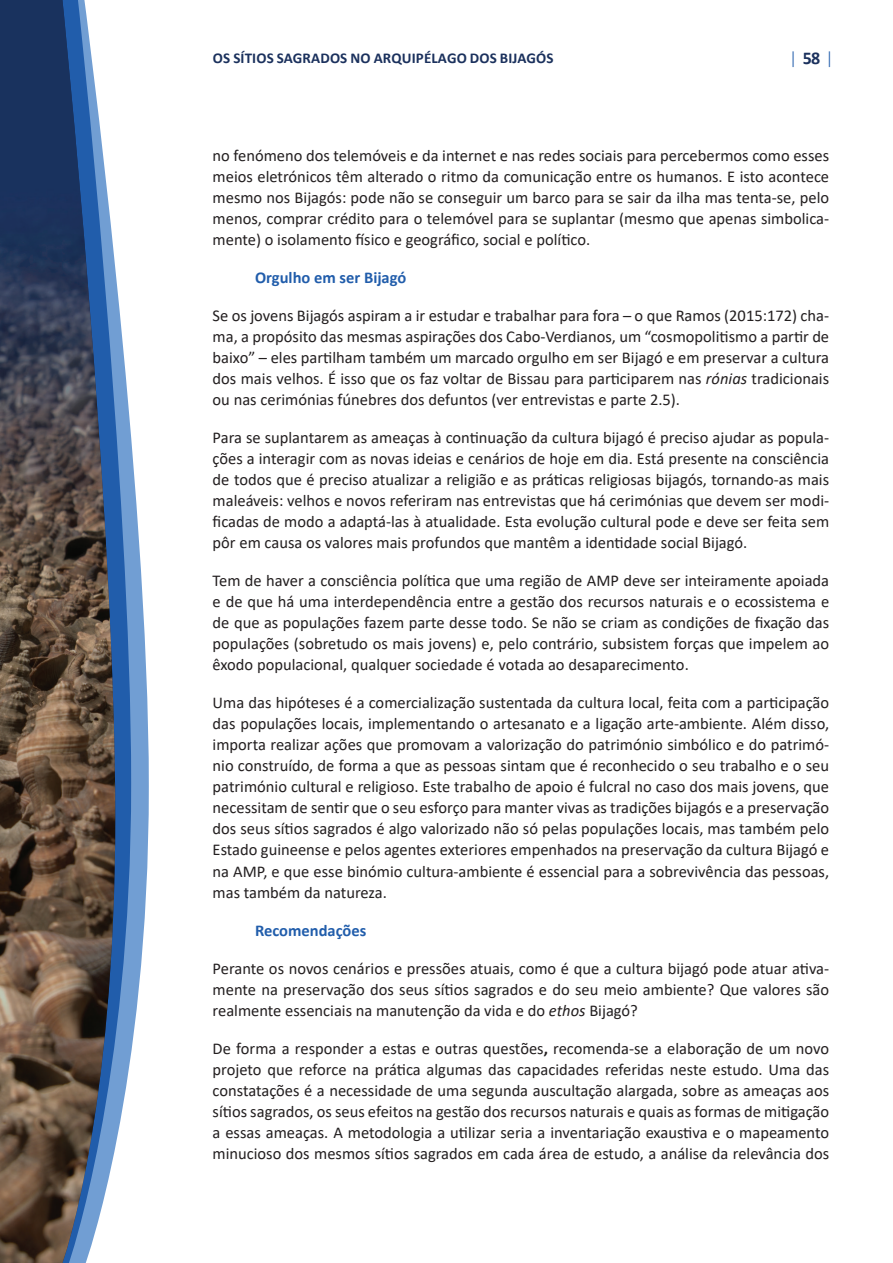
<style>
.page{position:relative;width:893px;height:1263px;background:#fff}
.page>*{position:absolute;margin:0;border:0;box-sizing:border-box;transform-origin:0 0}
.t1{font:300 18px "Calibri";color:#215dab}
.t2{font:16.5px/21px "Calibri";color:#231f20;text-align:justify}
.t3{font:700 16.5px "Calibri";color:#215dab}
.t4{font:700 15px "Calibri";letter-spacing:.01em;color:#1b315d}
.s1{font-weight:700;color:#1b315d}
.s2{font-style:italic}
.s3{font-weight:700}
</style>
<div class="page">
<svg style="left:131px;top:436px;width:18px;height:618px;fill:#719ed3"></svg>
<svg style="left:115px;top:266px;width:16px;height:882px;background:#608dc6"></svg>
<img style="left:0;top:0;width:115px;height:1263px">
<p class="t4" style="left:213px;top:48px;width:342px">OS SÍTIOS SAGRADOS NO ARQUIPÉLAGO DOS BIJAGÓS</p>
<p class="t1" style="left:789px;top:47px;width:46px">| <span class="s1">58</span> |</p>
<p class="t2" style="left:213px;top:145px;width:618px">no fenómeno dos telemóveis e da internet e nas redes sociais para percebermos como esses meios eletrónicos têm alterado o ritmo da comunicação entre os humanos. E isto acontece mesmo nos Bijagós: pode não se conseguir um barco para se sair da ilha mas tenta-se, pelo menos, comprar crédito para o telemóvel para se suplantar (mesmo que apenas simbolica&shy;mente) o isolamento físico e geográfico, social e político.</p>
<p class="t3" style="left:255px;top:266px;width:153px">Orgulho em ser Bijagó</p>
<p class="t2" style="left:213px;top:305px;width:618px">Se os jovens Bijagós aspiram a ir estudar e trabalhar para fora – o que Ramos (2015:172) cha&shy;ma, a propósito das mesmas aspirações dos Cabo-Verdianos, um “cosmopolitismo a partir de baixo” – eles partilham também um marcado orgulho em ser Bijagó e em preservar a cultura dos mais velhos. É isso que os faz voltar de Bissau para participarem nas <span class="s2">rónias</span> tradicionais ou nas cerimónias fúnebres dos defuntos (ver entrevistas e parte 2.5).</p>
<p class="t2" style="left:213px;top:427px;width:618px">Para se suplantarem as ameaças à continuação da cultura bijagó é preciso ajudar as popula&shy;ções a interagir com as novas ideias e cenários de hoje em dia. Está presente na consciência de todos que é preciso atualizar a religião e as práticas religiosas bijagós, tornando-as mais maleáveis: velhos e novos referiram nas entrevistas que há cerimónias que devem ser modi&shy;ficadas de modo a adaptá-las à atualidade. Esta evolução cultural pode e deve ser feita sem pôr em causa os valores mais profundos que mantêm a identidade social Bijagó.</p>
<p class="t2" style="left:213px;top:570px;width:618px">Tem de haver a consciência política que uma região de AMP deve ser inteiramente apoiada e de que há uma interdependência entre a gestão dos recursos naturais e o ecossistema e de que as populações fazem parte desse todo. Se não se criam as condições de fixação das populações (sobretudo os mais jovens) e, pelo contrário, subsistem forças que impelem ao êxodo populacional, qualquer sociedade é votada ao desaparecimento.</p>
<p class="t2" style="left:213px;top:692px;width:618px">Uma das hipóteses é a comercialização sustentada da cultura local, feita com a participação das populações locais, implementando o artesanato e a ligação arte-ambiente. Além disso, importa realizar ações que promovam a valorização do património simbólico e do patrimó&shy;nio construído, de forma a que as pessoas sintam que é reconhecido o seu trabalho e o seu património cultural e religioso. Este trabalho de apoio é fulcral no caso dos mais jovens, que necessitam de sentir que o seu esforço para manter vivas as tradições bijagós e a preservação dos seus sítios sagrados é algo valorizado não só pelas populações locais, mas também pelo Estado guineense e pelos agentes exteriores empenhados na preservação da cultura Bijagó e na AMP, e que esse binómio cultura-ambiente é essencial para a sobrevivência das pessoas, mas também da natureza.</p>
<p class="t3" style="left:255px;top:918px;width:113px">Recomendações</p>
<p class="t2" style="left:213px;top:957px;width:618px">Perante os novos cenários e pressões atuais, como é que a cultura bijagó pode atuar ativa&shy;mente na preservação dos seus sítios sagrados e do seu meio ambiente? Que valores são realmente essenciais na manutenção da vida e do <span class="s2">ethos</span> Bijagó?</p>
<p class="t2" style="left:213px;top:1037px;width:618px">De forma a responder a estas e outras questões<span class="s3">,</span> recomenda-se a elaboração de um novo projeto que reforce na prática algumas das capacidades referidas neste estudo. Uma das constatações é a necessidade de uma segunda auscultação alargada, sobre as ameaças aos sítios sagrados, os seus efeitos na gestão dos recursos naturais e quais as formas de mitigação a essas ameaças. A metodologia a utilizar seria a inventariação exaustiva e o mapeamento minucioso dos mesmos sítios sagrados em cada área de estudo, a análise da relevância dos</p>
</div>
